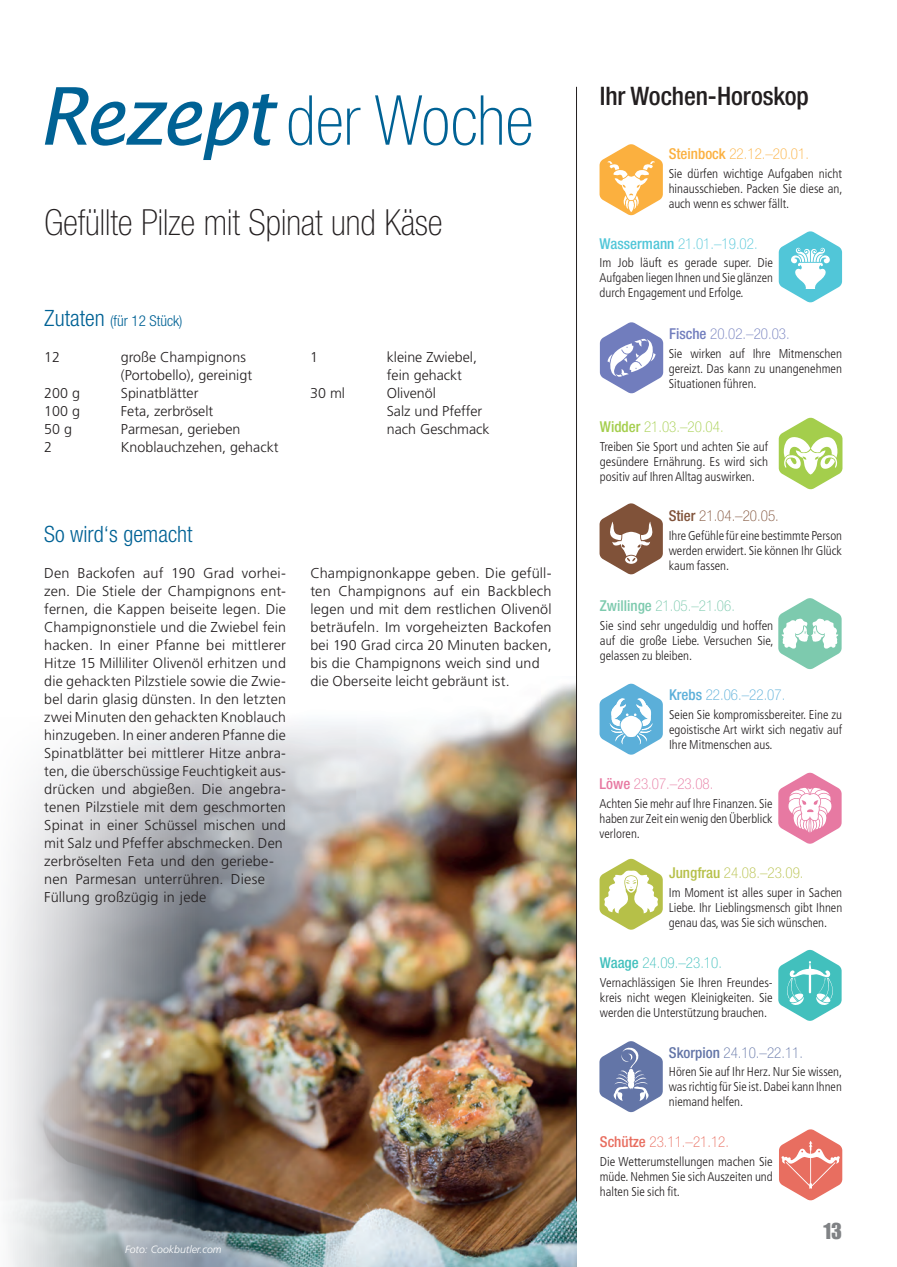
<style>
.page{position:relative;width:897px;height:1267px;background:#fff}
.page>*{position:absolute;margin:0;border:0;box-sizing:border-box;transform-origin:0 0}
.Headline_46pt__Standard{font:100 condensed 69px "Helvetica Neue LT Pro";color:#006295}
.Subline_Rezept{font:100 condensed 36px "Helvetica Neue LT Pro";color:#231f20}
.Dachzeile__Standard{font:500 condensed 25.5px "Helvetica Neue LT Pro";letter-spacing:-.005em;color:#231f20}
.Zwischenüberschrift{font:300 condensed 22.5px "Helvetica Neue LT Pro";color:#006295}
.t1{font:22.5px "Impact LT Std";color:#808285}
.Headline_Sternzeichen{font:100 condensed 15px "Helvetica Neue LT Pro";color:#51c6d8}
.Headline_Sternzeichen-2{font:100 condensed 15px "Helvetica Neue LT Pro";color:#fbb03f}
.Headline_Sternzeichen-3{font:100 condensed 15px "Helvetica Neue LT Pro";color:#7dcaae}
.Headline_Sternzeichen-4{font:100 condensed 15px "Helvetica Neue LT Pro";color:#6375a7}
.Headline_Sternzeichen-5{font:100 condensed 15px "Helvetica Neue LT Pro";color:#b6c048}
.Headline_Sternzeichen-6{font:100 condensed 15px "Helvetica Neue LT Pro";color:#e86e60}
.Headline_Sternzeichen-7{font:100 condensed 15px "Helvetica Neue LT Pro";color:#a4ce4c}
.Headline_Sternzeichen-8{font:100 condensed 15px "Helvetica Neue LT Pro";color:#717dbd}
.Zwischenüberschrift-2{font:300 condensed 15px "Helvetica Neue LT Pro";color:#006295}
.Headline_Sternzeichen-9{font:100 condensed 15px "Helvetica Neue LT Pro";color:#805239}
.Headline_Sternzeichen-10{font:100 condensed 15px "Helvetica Neue LT Pro";color:#42c0bd}
.Headline_Sternzeichen-11{font:100 condensed 15px "Helvetica Neue LT Pro";color:#5bafd9}
.Headline_Sternzeichen-12{font:100 condensed 15px "Helvetica Neue LT Pro";color:#e779a2}
.Fließtext__ohne_Abstand{font:300 14.25px/18px "Frutiger LT Pro";letter-spacing:.01em;color:#231f20}
.Zutaten{font:300 14.25px/18px "Frutiger LT Pro";color:#231f20}
.Text_Sternzeichen{font:300 condensed 12.75px/15px "Frutiger LT Pro";color:#231f20;text-align:justify}
.Fotonachweis{font:italic 300 10.5px "Frutiger LT Std";color:#fff}
.s1{font-family:"Lucida Sans";font-weight:400;font-style:italic;font-stretch:normal;font-size:79.5px}
.s2{font-size:22.5px}
.s3{font-weight:500}
</style>
<div class="page">
<img style="left:6px;top:683px;width:571px;height:583px">
<hr style="left:576px;top:87px;width:1px;height:1114px;background:#231f20">
<svg style="left:599px;top:144px;width:63px;height:71px"></svg>
<svg style="left:778px;top:231px;width:63px;height:72px"></svg>
<svg style="left:599px;top:322px;width:64px;height:71px"></svg>
<svg style="left:778px;top:417px;width:64px;height:72px"></svg>
<svg style="left:599px;top:503px;width:63px;height:71px"></svg>
<svg style="left:778px;top:598px;width:63px;height:71px"></svg>
<svg style="left:599px;top:683px;width:63px;height:72px"></svg>
<svg style="left:778px;top:772px;width:63px;height:72px"></svg>
<svg style="left:599px;top:858px;width:63px;height:72px"></svg>
<svg style="left:778px;top:949px;width:63px;height:72px"></svg>
<svg style="left:599px;top:1041px;width:63px;height:71px"></svg>
<svg style="left:779px;top:1129px;width:63px;height:71px"></svg>
<p class="Headline_46pt__Standard" style="left:37px;top:81px;width:497px"><span class="s1">Rezept</span> der Woche</p>
<p class="Subline_Rezept" style="left:44px;top:202px;width:399px">Gefüllte Pilze mit Spinat und Käse</p>
<p class="Zwischenüberschrift-2" style="left:44px;top:312px;width:140px"><span class="s2">Zutaten</span> (für 12 Stück)</p>
<p class="Zutaten" style="left:44px;top:348px;width:17px">12</p>
<p class="Zutaten" style="left:121px;top:348px;width:133px">große Champignons (Portobello), gereinigt</p>
<p class="Zutaten" style="left:44px;top:384px;width:37px">200 g</p>
<p class="Zutaten" style="left:121px;top:384px;width:79px">Spinatblätter</p>
<p class="Zutaten" style="left:44px;top:402px;width:37px">100 g</p>
<p class="Zutaten" style="left:121px;top:402px;width:94px">Feta, zerbröselt</p>
<p class="Zutaten" style="left:44px;top:420px;width:29px">50 g</p>
<p class="Zutaten" style="left:121px;top:420px;width:121px">Parmesan, gerieben</p>
<p class="Zutaten" style="left:44px;top:438px;width:9px">2</p>
<p class="Zutaten" style="left:121px;top:438px;width:159px">Knoblauchzehen, gehackt</p>
<p class="Zutaten" style="left:310px;top:348px;width:9px">1</p>
<p class="Zutaten" style="left:387px;top:348px;width:92px">kleine Zwiebel,</p>
<p class="Zutaten" style="left:387px;top:366px;width:77px">fein gehackt</p>
<p class="Zutaten" style="left:310px;top:384px;width:36px">30 ml</p>
<p class="Zutaten" style="left:387px;top:384px;width:51px">Olivenöl</p>
<p class="Zutaten" style="left:387px;top:402px;width:97px">Salz und Pfeffer</p>
<p class="Zutaten" style="left:387px;top:420px;width:104px">nach Geschmack</p>
<p class="Zwischenüberschrift" style="left:44px;top:521px;width:150px">So wird‘s gemacht</p>
<p class="Fließtext__ohne_Abstand" style="left:44px;top:564px;width:243px">Den Backofen auf 190 Grad vorhei&shy;zen. Die Stiele der Champignons ent&shy;fernen, die Kappen beiseite legen. Die Champignonstiele und die Zwiebel fein hacken. In einer Pfanne bei mittlerer Hitze 15 Milliliter Olivenöl erhitzen und die gehackten Pilzstiele sowie die Zwie&shy;bel darin glasig dünsten. In den letzten zwei Minuten den gehackten Knoblauch hinzugeben. In einer anderen Pfanne die Spinatblätter bei mittlerer Hitze anbra&shy;ten, die überschüssige Feuchtigkeit aus&shy;drücken und abgießen. Die angebra&shy;tenen Pilzstiele mit dem geschmorten Spinat in einer Schüssel mischen und mit Salz und Pfeffer abschmecken. Den zerbröselten Feta und den geriebe&shy;nen Parmesan unterrühren. Diese Füllung großzügig in jede</p>
<p class="Fließtext__ohne_Abstand" style="left:310px;top:564px;width:243px">Champignonkappe geben. Die gefüll&shy;ten Champignons auf ein Backblech legen und mit dem restlichen Olivenöl beträufeln. Im vorgeheizten Backofen bei 190 Grad circa 20 Minuten backen, bis die Champignons weich sind und die Oberseite leicht gebräunt ist.</p>
<p class="Fotonachweis" style="left:125px;top:1242px;width:98px">Foto: Cookbutler.com</p>
<p class="Dachzeile__Standard" style="left:599px;top:81px;width:210px">Ihr Wochen-Horoskop</p>
<p class="Headline_Sternzeichen-2" style="left:668px;top:145px;width:142px"><span class="s3">Steinbock</span> 22.12.–20.01.</p>
<p class="Text_Sternzeichen" style="left:668px;top:166px;width:175px">Sie dürfen wichtige Aufgaben nicht hinausschieben. Packen Sie diese an, auch wenn es schwer fällt.</p>
<p class="Headline_Sternzeichen" style="left:599px;top:235px;width:159px"><span class="s3">Wassermann</span> 21.01.–19.02.</p>
<p class="Text_Sternzeichen" style="left:599px;top:256px;width:175px">Im Job läuft es gerade super. Die Aufgaben liegen Ihnen und Sie glänzen durch Engagement und Erfolge.</p>
<p class="Headline_Sternzeichen-8" style="left:669px;top:325px;width:122px"><span class="s3">Fische</span> 20.02.–20.03.</p>
<p class="Text_Sternzeichen" style="left:668px;top:346px;width:175px">Sie wirken auf Ihre Mitmenschen gereizt. Das kann zu unangenehmen Situationen führen.</p>
<p class="Headline_Sternzeichen-7" style="left:599px;top:418px;width:125px"><span class="s3">Widder</span> 21.03.–20.04.</p>
<p class="Text_Sternzeichen" style="left:599px;top:439px;width:170px">Treiben Sie Sport und achten Sie auf gesündere Ernährung. Es wird sich positiv auf Ihren Alltag auswirken.</p>
<p class="Headline_Sternzeichen-9" style="left:668px;top:507px;width:112px"><span class="s3">Stier</span> 21.04.–20.05.</p>
<p class="Text_Sternzeichen" style="left:668px;top:528px;width:175px">Ihre Gefühle für eine bestimmte Person werden erwidert. Sie können Ihr Glück kaum fassen.</p>
<p class="Headline_Sternzeichen-3" style="left:599px;top:597px;width:137px"><span class="s3">Zwillinge</span> 21.05.–21.06.</p>
<p class="Text_Sternzeichen" style="left:599px;top:618px;width:175px">Sie sind sehr ungeduldig und hoffen auf die große Liebe. Versuchen Sie, gelassen zu bleiben.</p>
<p class="Headline_Sternzeichen-11" style="left:669px;top:686px;width:118px"><span class="s3">Krebs</span> 22.06.–22.07.</p>
<p class="Text_Sternzeichen" style="left:669px;top:707px;width:174px">Seien Sie kompromissbereiter. Eine zu egoistische Art wirkt sich negativ auf Ihre Mitmenschen aus.</p>
<p class="Headline_Sternzeichen-12" style="left:599px;top:775px;width:115px"><span class="s3">Löwe</span> 23.07.–23.08.</p>
<p class="Text_Sternzeichen" style="left:599px;top:796px;width:174px">Achten Sie mehr auf Ihre Finanzen. Sie haben zur Zeit ein wenig den Überblick verloren.</p>
<p class="Headline_Sternzeichen-5" style="left:669px;top:864px;width:136px"><span class="s3">Jungfrau</span> 24.08.–23.09.</p>
<p class="Text_Sternzeichen" style="left:668px;top:885px;width:175px">Im Moment ist alles super in Sachen Liebe. Ihr Lieblingsmensch gibt Ihnen genau das, was Sie sich wünschen.</p>
<p class="Headline_Sternzeichen-10" style="left:599px;top:954px;width:123px"><span class="s3">Waage</span> 24.09.–23.10.</p>
<p class="Text_Sternzeichen" style="left:599px;top:975px;width:174px">Vernachlässigen Sie Ihren Freundes&shy;kreis nicht wegen Kleinigkeiten. Sie werden die Unterstützung brauchen.</p>
<p class="Headline_Sternzeichen-4" style="left:668px;top:1043px;width:136px"><span class="s3">Skorpion</span> 24.10.–22.11.</p>
<p class="Text_Sternzeichen" style="left:668px;top:1064px;width:175px">Hören Sie auf Ihr Herz. Nur Sie wissen, was richtig für Sie ist. Dabei kann Ihnen niemand helfen.</p>
<p class="Headline_Sternzeichen-6" style="left:599px;top:1133px;width:131px"><span class="s3">Schütze</span> 23.11.–21.12.</p>
<p class="Text_Sternzeichen" style="left:599px;top:1153px;width:174px">Die Wetterumstellungen machen Sie müde. Nehmen Sie sich Auszeiten und halten Sie sich fit.</p>
<h3 class="t1" style="left:822px;top:1218px;width:21px">13</h3>
</div>
